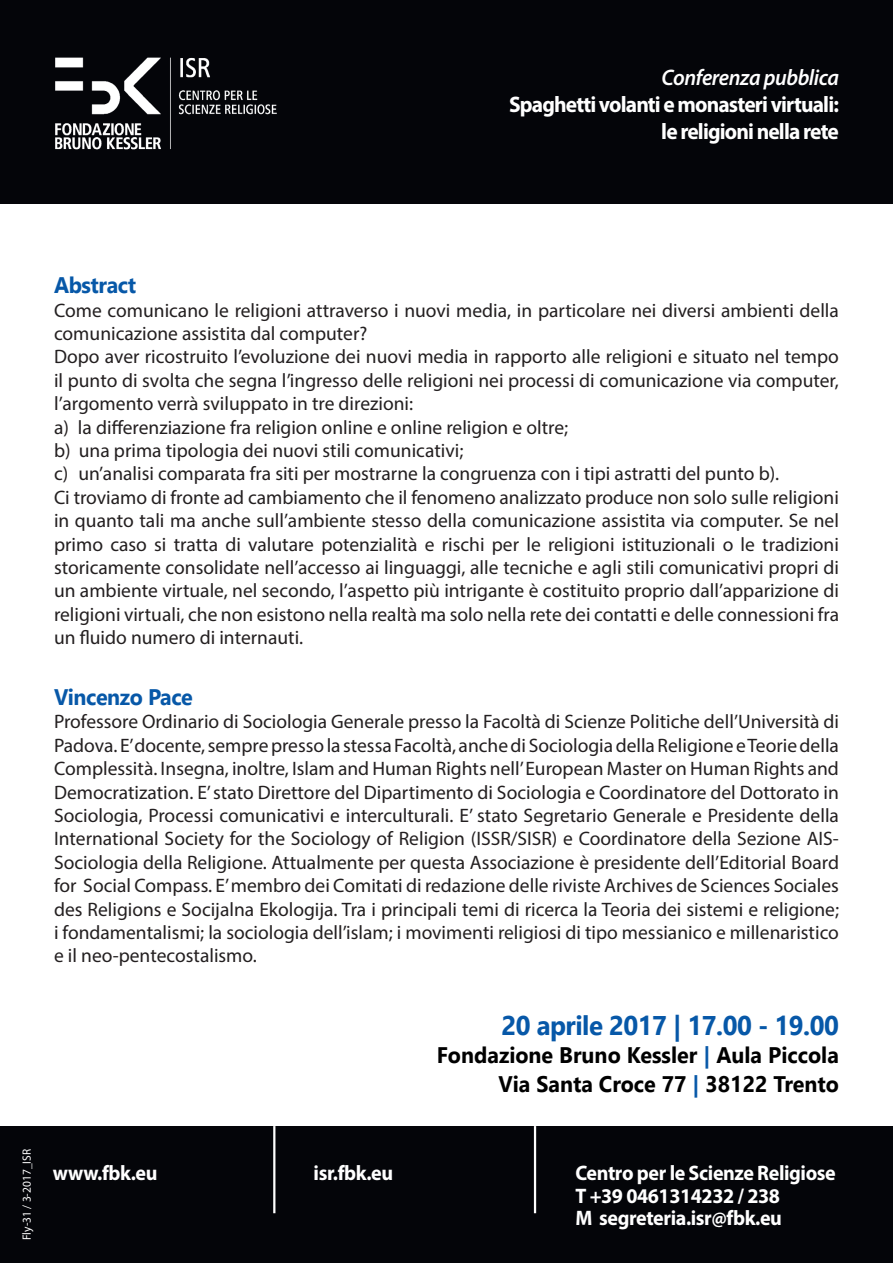
<style>
.page{position:relative;width:893px;height:1263px;background:#fff}
.page>*{position:absolute;margin:0;border:0;box-sizing:border-box;transform-origin:0 0}
.t1{font:700 27px "Segoe UI";letter-spacing:-.02em;color:#0758a8;scale:.96 1}
.t2{font:700 22.5px "Segoe UI";color:#000;scale:.96 1}
.t3{font:700 22.5px "Myriad Pro";letter-spacing:-.04em;color:#fff;scale:.96 1}
.t4{font:700 22.5px "Segoe UI";letter-spacing:-.02em;color:#0758a8;scale:.96 1}
.t5{font:italic 600 22.5px "Myriad Pro";letter-spacing:-.02em;color:#fff;scale:.96 1}
.t6{font:700 21px "Myriad Pro";letter-spacing:-.02em;color:#fff;scale:.96 1}
.t7{font:19.5px/23.4px "Myriad Pro";color:#231f20;text-align:justify}
.t8{font:12px "Myriad Pro";color:#fff;scale:.96 1}
.s1{color:#0758a8}
</style>
<div class="page">
<div style="left:0;top:1126px;width:893px;height:137px;background:#040509"></div>
<hr style="left:273px;top:1126px;width:2px;height:87px;background:#fff">
<hr style="left:534px;top:1126px;width:2px;height:87px;background:#fff">
<div style="left:0;top:0;width:893px;height:203px;background:#040509"></div>
<img style="left:55px;top:57px;width:222px;height:93px">
<p class="t5" style="left:661px;top:63px;width:186px">Conferenza pubblica</p>
<p class="t3" style="left:509px;top:89px;width:345px">Spaghetti volanti e monasteri virtuali:</p>
<p class="t3" style="left:661px;top:116px;width:187px">le religioni nella rete</p>
<p class="t4" style="left:54px;top:267px;width:87px">Abstract</p>
<p class="t7" style="left:54px;top:298px;width:786px">Come comunicano le religioni attraverso i nuovi media, in particolare nei diversi ambienti della comunicazione assistita dal computer?</p>
<p class="t7" style="left:54px;top:345px;width:786px">Dopo aver ricostruito l’evoluzione dei nuovi media in rapporto alle religioni e situato nel tempo il punto di svolta che segna l’ingresso delle religioni nei processi di comunicazione via computer, l’argomento verrà sviluppato in tre direzioni:</p>
<p class="t7" style="left:54px;top:415px;width:516px">a) la differenziazione fra religion online e online religion e oltre;</p>
<p class="t7" style="left:54px;top:438px;width:411px">b) una prima tipologia dei nuovi stili comunicativi;</p>
<p class="t7" style="left:54px;top:462px;width:727px">c) un’analisi comparata fra siti per mostrarne la congruenza con i tipi astratti del punto b).</p>
<p class="t7" style="left:54px;top:485px;width:787px">Ci troviamo di fronte ad cambiamento che il fenomeno analizzato produce non solo sulle religioni in quanto tali ma anche sull’ambiente stesso della comunicazione assistita via computer. Se nel primo caso si tratta di valutare potenzialità e rischi per le religioni istituzionali o le tradizioni storicamente consolidate nell’accesso ai linguaggi, alle tecniche e agli stili comunicativi propri di un ambiente virtuale, nel secondo, l’aspetto più intrigante è costituito proprio dall’apparizione di religioni virtuali, che non esistono nella realtà ma solo nella rete dei contatti e delle connessioni fra un fluido numero di internauti.</p>
<p class="t4" style="left:54px;top:679px;width:146px">Vincenzo Pace</p>
<p class="t7" style="left:54px;top:710px;width:787px">Professore Ordinario di Sociologia Generale presso la Facoltà di Scienze Politiche dell’Università di Padova. E’docente, sempre presso la stessa Facoltà, anche di Sociologia della Religione e Teorie della Complessità. Insegna, inoltre, Islam and Human Rights nell’ European Master on Human Rights and Democratization. E’ stato Direttore del Dipartimento di Sociologia e Coordinatore del Dottorato in Sociologia, Processi comunicativi e interculturali. E’ stato Segretario Generale e Presidente della International Society for the Sociology of Religion (ISSR/SISR) e Coordinatore della Sezione AIS-Sociologia della Religione. Attualmente per questa Associazione è presidente dell’Editorial Board for Social Compass. E’ membro dei Comitati di redazione delle riviste Archives de Sciences Sociales des Religions e Socijalna Ekologija. Tra i principali temi di ricerca la Teoria dei sistemi e religione; i fondamentalismi; la sociologia dell’islam; i movimenti religiosi di tipo messianico e millenaristico e il neo-pentecostalismo.</p>
<p class="t1" style="left:501px;top:1003px;width:353px">20 aprile 2017 | 17.00 - 19.00</p>
<p class="t2" style="left:437px;top:1037px;width:420px">Fondazione Bruno Kessler <span class="s1">|</span> Aula Piccola</p>
<p class="t2" style="left:498px;top:1065px;width:356px">Via Santa Croce 77 <span class="s1">|</span> 38122 Trento</p>
<p class="t8" style="left:20px;top:1240px;width:96px;rotate:-90deg">Fly-31 / 3-2017_ISR</p>
<p class="t6" style="left:53px;top:1159px;width:110px">www.fbk.eu</p>
<p class="t6" style="left:314px;top:1159px;width:84px">isr.fbk.eu</p>
<p class="t6" style="left:575px;top:1159px;width:273px">Centro per le Scienze Religiose</p>
<p class="t6" style="left:575px;top:1182px;width:215px">T +39 0461314232 / 238</p>
<p class="t6" style="left:575px;top:1204px;width:217px">M segreteria.isr@fbk.eu</p>
</div>
